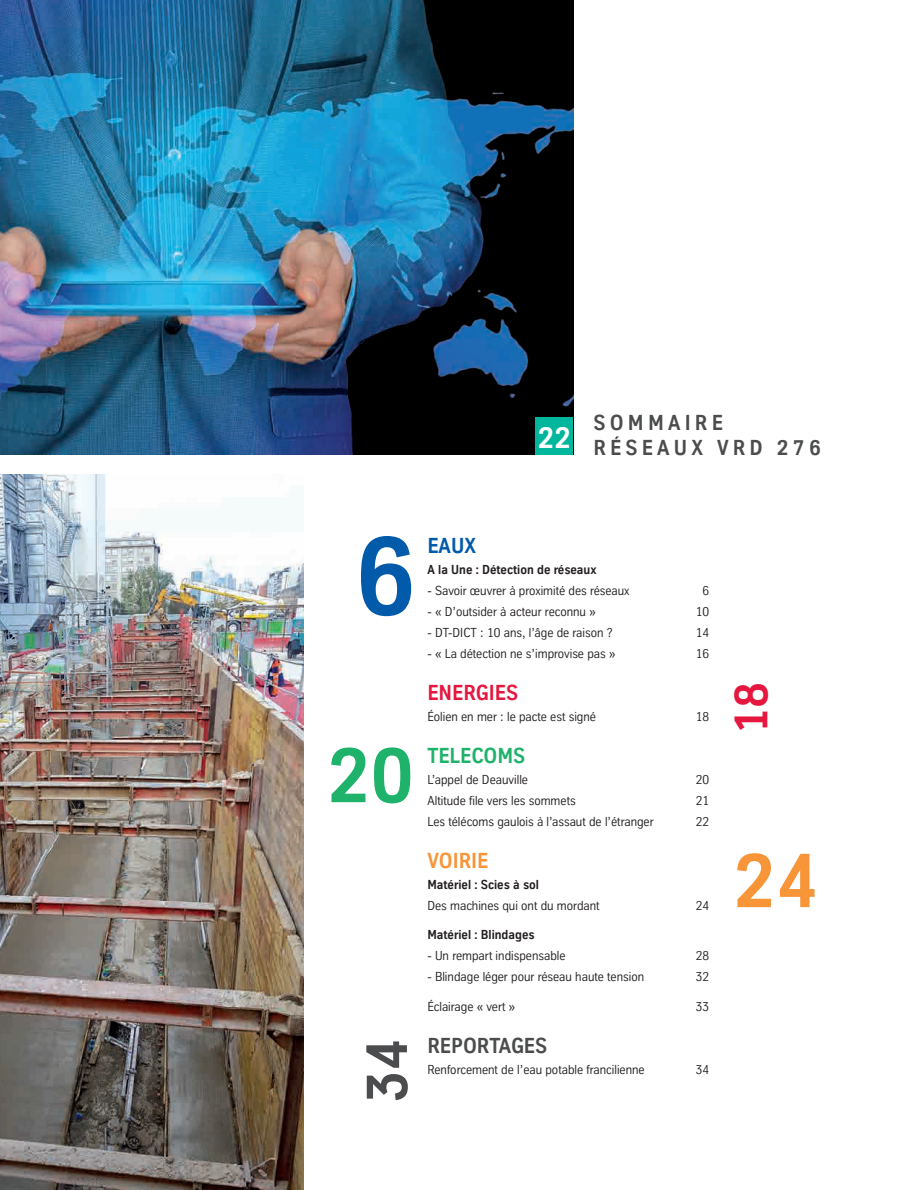
<style>
.page{position:relative;width:918px;height:1190px;background:#fff}
.page>*{position:absolute;margin:0;border:0;box-sizing:border-box;transform-origin:0 0}
.t1{font:700 108.9px "TK Type";color:#015aaa}
.t2{font:700 76.05px "TK Type";color:#1eb26a}
.t3{font:700 75px "TK Type";color:#f79538}
.t4{font:700 57px "TK Type";color:#4b4c4d}
.t5{font:700 46.05px "TK Type";color:#e5173f}
.t6{font:700 29.25px "TK Type";color:#fff}
.t7{font:700 21px/25.2px "TK Type";letter-spacing:.2em;color:#4b4c4d}
.t8{font:700 21px "TK Type";color:#e5173f}
.t9{font:700 21px "TK Type";color:#1eb26a}
.t10{font:700 21px "TK Type";color:#f79538}
.t11{font:700 21px "TK Type";color:#015aaa}
.t12{font:12.6px "TK Type";color:#231f20}
.t13{font:700 12.6px "TK Type";color:#231f20}
</style>
<div class="page">
<img style="left:0;top:0;width:573px;height:455px">
<img style="left:0;top:474px;width:304px;height:716px">
<div style="left:535px;top:417px;width:38px;height:38px;background:#00b79d"></div>
<h3 class="t6" style="left:537px;top:422px;width:35px">22</h3>
<h3 class="t7" style="left:593px;top:410px;width:229px">sommaire<br>Réseaux VRD 276</h3>
<h1 class="t1" style="left:354px;top:518px;width:63px">6</h1>
<h2 class="t2" style="left:327px;top:735px;width:88px">20</h2>
<h3 class="t4" style="left:356px;top:1103px;width:66px;rotate:-90deg">34</h3>
<h3 class="t11" style="left:427px;top:534px;width:13px">EAUX</h3>
<p class="t13" style="left:427px;top:562px;width:170px">A la Une : Détection de réseaux</p>
<p class="t12" style="left:427px;top:583px;width:204px">- Savoir œuvrer à proximité des réseaux</p>
<p class="t12" style="left:702px;top:583px;width:8px">6</p>
<p class="t12" style="left:427px;top:604px;width:170px">- « D’outsider à acteur reconnu »</p>
<p class="t12" style="left:695px;top:604px;width:15px">10</p>
<p class="t12" style="left:427px;top:625px;width:187px">- DT-DICT : 10 ans, l’âge de raison ?</p>
<p class="t12" style="left:695px;top:625px;width:15px">14</p>
<p class="t12" style="left:427px;top:646px;width:189px">- « La détection ne s’improvise pas »</p>
<p class="t12" style="left:695px;top:646px;width:15px">16</p>
<h3 class="t8" style="left:427px;top:681px;width:72px">ENERGIES</h3>
<p class="t12" style="left:427px;top:709px;width:170px">Éolien en mer : le pacte est signé</p>
<p class="t12" style="left:695px;top:709px;width:15px">18</p>
<h3 class="t9" style="left:427px;top:744px;width:71px">TELECOMS</h3>
<p class="t12" style="left:427px;top:772px;width:102px">L’appel de Deauville</p>
<p class="t12" style="left:695px;top:772px;width:15px">20</p>
<p class="t12" style="left:427px;top:793px;width:150px">Altitude file vers les sommets</p>
<p class="t12" style="left:695px;top:793px;width:15px">21</p>
<p class="t12" style="left:427px;top:814px;width:228px">Les télécoms gaulois à l’assaut de l’étranger</p>
<p class="t12" style="left:695px;top:814px;width:15px">22</p>
<h3 class="t10" style="left:427px;top:849px;width:22px">VOIRIE</h3>
<p class="t13" style="left:427px;top:877px;width:113px">Matériel : Scies à sol</p>
<p class="t12" style="left:427px;top:898px;width:174px">Des machines qui ont du mordant</p>
<p class="t12" style="left:695px;top:898px;width:15px">24</p>
<p class="t13" style="left:427px;top:928px;width:109px">Matériel : Blindages</p>
<p class="t12" style="left:427px;top:949px;width:140px">- Un rempart indispensable</p>
<p class="t12" style="left:695px;top:949px;width:15px">28</p>
<p class="t12" style="left:427px;top:970px;width:218px">- Blindage léger pour réseau haute tension</p>
<p class="t12" style="left:695px;top:970px;width:15px">32</p>
<p class="t12" style="left:427px;top:999px;width:89px">Éclairage « vert »</p>
<p class="t12" style="left:695px;top:999px;width:15px">33</p>
<h3 class="t7" style="left:427px;top:1033px;width:108px">RE PORTAGES</h3>
<p class="t12" style="left:427px;top:1062px;width:219px">Renforcement de l’eau potable francilienne</p>
<p class="t12" style="left:695px;top:1062px;width:15px">34</p>
<h3 class="t5" style="left:726px;top:734px;width:54px;rotate:-90deg">18</h3>
<h3 class="t3" style="left:733px;top:841px;width:86px">24</h3>
</div>
